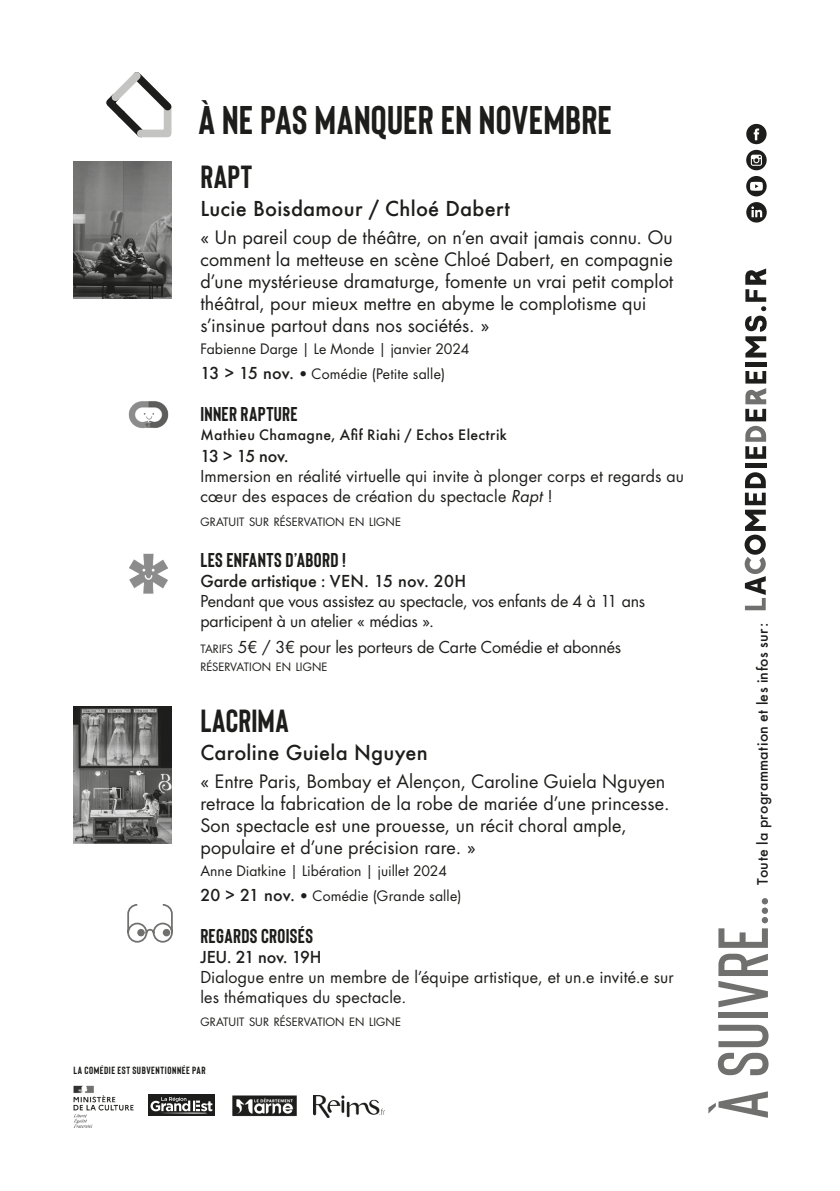
<style>
.page{position:relative;width:840px;height:1191px;background:#fff}
.page>*{position:absolute;margin:0;border:0;box-sizing:border-box;transform-origin:0 0}
.t1{font:600 70.6px "Bison";letter-spacing:.015em;color:#70706f}
.t2{font:700 40px "Bison";letter-spacing:.005em;color:#1d1d1b}
.t3{font:700 32px "Bison";letter-spacing:.015em;color:#1d1d1b}
.t4{font:500 20px "Futura";letter-spacing:.015em;color:#1d1d1b}
.t5{font:700 20px "Bison";letter-spacing:.015em;color:#1d1d1b}
.texte_crea_comedie_bis{font:18px/22px "Futura Std";letter-spacing:.005em;color:#1d1d1b}
.t6{font:16px/20px "Futura Std";letter-spacing:.005em;color:#1d1d1b}
.t7{font:16px/20px "Futura Std";letter-spacing:-.015em;color:#1d1d1b}
.texte_crea_comedie_bis-2{font:14px "Futura Std";letter-spacing:.005em;color:#1d1d1b}
.t8{font:500 14px "Futura";letter-spacing:.025em;color:#1d1d1b}
.t9{font:11.2px "Futura Std";letter-spacing:.005em;color:#1d1d1b}
.texte_crea_comedie_bis-3{font:700 10.4px "Bison";letter-spacing:.055em;color:#1d1d1b}
.s1{font-family:"Futura";font-weight:500;font-size:16px}
.s2{font-family:"Futura";font-weight:500}
.s3{font-style:italic}
.s4{font-size:11.2px}
.s5{font-style:inherit}
</style>
<div class="page">
<div style="left:744px;top:463px;width:21px;height:5px;background:#1d1d1b"></div>
<hr style="left:744px;top:362px;width:21px;height:4px;background:#1d1d1b">
<svg style="left:745px;top:371px;width:20px;height:88px"></svg>
<svg style="left:744px;top:472px;width:21px;height:138px"></svg>
<svg style="left:745px;top:268px;width:21px;height:89px"></svg>
<svg style="left:746px;top:150px;width:20px;height:20px"></svg>
<svg style="left:746px;top:124px;width:20px;height:20px"></svg>
<svg style="left:745px;top:176px;width:21px;height:20px"></svg>
<svg style="left:749px;top:182px;width:13px;height:9px"></svg>
<svg style="left:746px;top:202px;width:20px;height:20px"></svg>
<img style="left:73px;top:1085px;width:61px;height:43px">
<img style="left:232px;top:1095px;width:65px;height:22px">
<img style="left:314px;top:1095px;width:70px;height:22px">
<div style="left:148px;top:1094px;width:67px;height:22px;background:#1d1d1b"></div>
<svg style="left:150px;top:1097px;width:62px;height:17px"></svg>
<svg style="left:106px;top:72px;width:66px;height:66px"></svg>
<img style="left:73px;top:706px;width:98px;height:137px">
<svg style="left:127px;top:904px;width:46px;height:39px"></svg>
<div style="left:163px;top:929px;width:7px;height:7px;background:#70706f;border-radius:50%"></div>
<div style="left:137px;top:929px;width:8px;height:7px;background:#70706f;border-radius:50%"></div>
<img style="left:73px;top:162px;width:98px;height:137px">
<img style="left:128px;top:401px;width:41px;height:28px">
<img style="left:129px;top:553px;width:39px;height:41px">
<p class="t2" style="left:198px;top:95px;width:414px">À NE PAS MANQUER EN NOVEMBRE</p>
<p class="t3" style="left:200px;top:157px;width:53px">RAPT</p>
<p class="t4" style="left:200px;top:195px;width:311px">Lucie Boisdamour / Chloé Dabert</p>
<p class="texte_crea_comedie_bis" style="left:200px;top:226px;width:474px">« Un pareil coup de théâtre, on n’en avait jamais connu. Ou comment la metteuse en scène Chloé Dabert, en compagnie d’une mystérieuse dramaturge, fomente un vrai petit complot théâtral, pour mieux mettre en abyme le complotisme qui s’insinue partout dans nos sociétés. »</p>
<p class="texte_crea_comedie_bis-2" style="left:200px;top:339px;width:270px">Fabienne Darge | Le Monde | janvier 2024</p>
<p class="texte_crea_comedie_bis-2" style="left:200px;top:365px;width:246px"><span class="s1">13 &gt; 15 nov.</span> • Comédie (Petite salle)</p>
<p class="t5" style="left:200px;top:401px;width:99px">INNER RAPTURE</p>
<p class="t8" style="left:200px;top:425px;width:308px">Mathieu Chamagne, Afif Riahi / Echos Electrik</p>
<p class="t6" style="left:200px;top:446px;width:485px"><span class="s2">13 &gt; 15 nov.<br></span>Immersion en réalité virtuelle qui invite à plonger corps et regards au cœur des espaces de création du spectacle <span class="s3">Rapt</span> !</p>
<p class="t9" style="left:200px;top:514px;width:202px">GRATUIT SUR RÉSERVATION EN LIGNE</p>
<p class="t5" style="left:200px;top:547px;width:147px">LES ENFANTS D’ABORD !</p>
<p class="t7" style="left:200px;top:571px;width:446px"><span class="s2">Garde artistique : VEN. 15 nov. 20H<br></span>Pendant que vous assistez au spectacle, vos enfants de 4 à 11 ans participent à un atelier « médias ».</p>
<p class="t6" style="left:200px;top:637px;width:422px"><span class="s4">TARIFS</span> <span class="s5">5€ / 3€</span> pour les porteurs de Carte Comédie et abonnés</p>
<p class="t9" style="left:200px;top:659px;width:129px">RÉSERVATION EN LIGNE</p>
<p class="t3" style="left:200px;top:701px;width:90px">LACRIMA</p>
<p class="t4" style="left:200px;top:739px;width:229px">Caroline Guiela Nguyen</p>
<p class="texte_crea_comedie_bis" style="left:200px;top:770px;width:470px">« Entre Paris, Bombay et Alençon, Caroline Guiela Nguyen retrace la fabrication de la robe de mariée d’une princesse.<br>Son spectacle est une prouesse, un récit choral ample, populaire et d’une précision rare. »</p>
<p class="texte_crea_comedie_bis-2" style="left:200px;top:861px;width:248px">Anne Diatkine | Libération | juillet 2024</p>
<p class="texte_crea_comedie_bis-2" style="left:200px;top:887px;width:262px"><span class="s1">20 &gt; 21 nov.</span> • Comédie (Grande salle)</p>
<p class="t5" style="left:200px;top:923px;width:114px">REGARDS CROISÉS</p>
<p class="t6" style="left:200px;top:947px;width:475px"><span class="s2">JEU. 21 nov. 19H<br></span>Dialogue entre un membre de l’équipe artistique, et un.e invité.e sur les thématiques du spectacle.</p>
<p class="t9" style="left:200px;top:1015px;width:202px">GRATUIT SUR RÉSERVATION EN LIGNE</p>
<p class="texte_crea_comedie_bis-3" style="left:73px;top:1064px;width:134px">LA COMÉDIE EST SUBVENTIONNÉE PAR</p>
<p class="t8" style="left:752px;top:884px;width:263px;rotate:-90deg">Toute la programmation et les infos sur:</p>
<p class="t1" style="left:699px;top:1119px;width:224px;rotate:-90deg">à suivre…</p>
</div>
